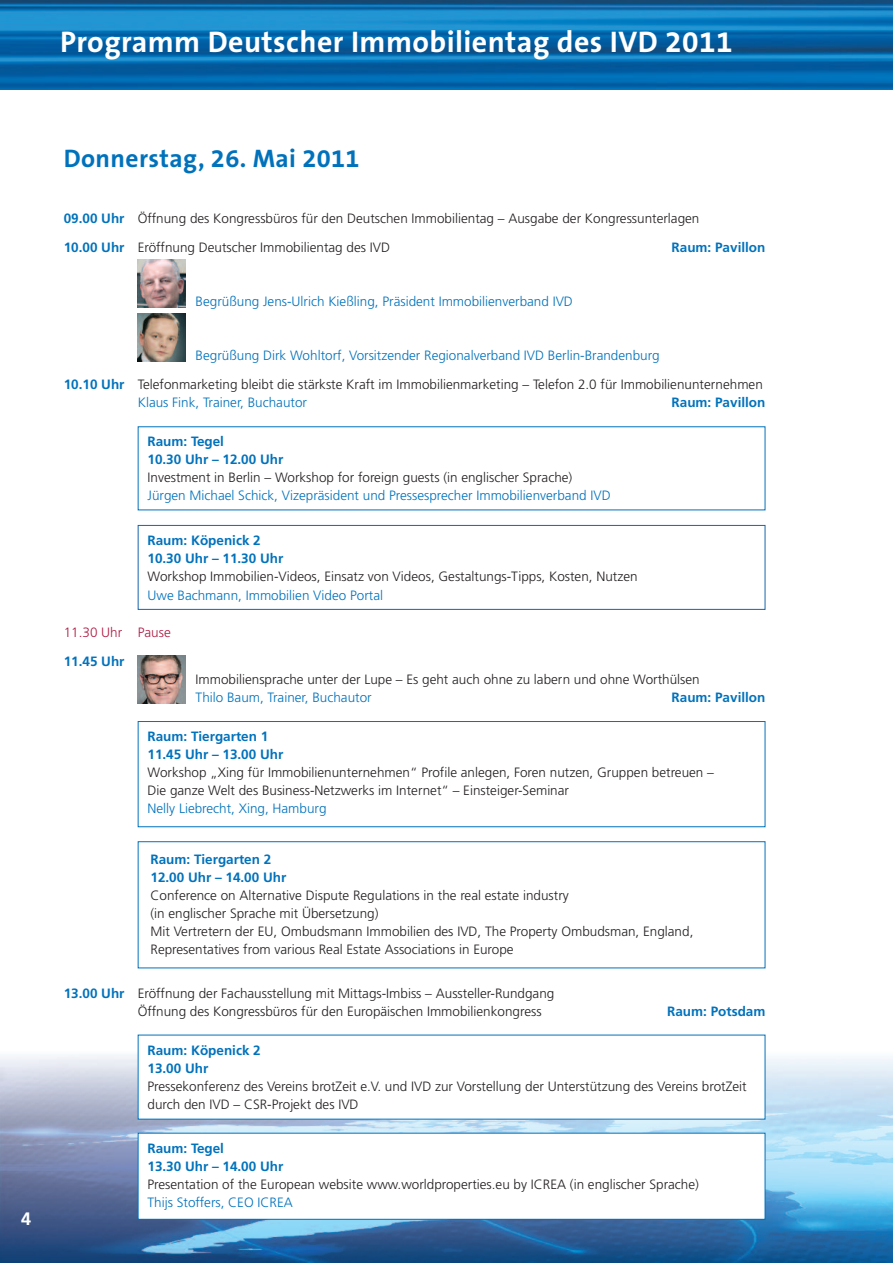
<style>
.page{position:relative;width:893px;height:1263px;background:#fff}
.page>*{position:absolute;margin:0;border:0;box-sizing:border-box;transform-origin:0 0}
.t1{font:700 30px "The Sans B7";letter-spacing:.015em;color:#fff}
.t2{font:700 25.5px "The Sans B7";letter-spacing:.015em;color:#0072bc}
.t3{font:700 18px "Frutiger LT Std";color:#fff}
.t4{font:300 13.5px/18px "Frutiger LT Std";color:#231f20}
.t5{font:300 13.5px "Frutiger LT Std";color:#0072bc}
.t6{font:700 13.5px/18px "Frutiger LT Std";color:#0072bc}
.t7{font:300 13.5px "Frutiger LT Std";color:#ae1a43}
.s1{font-weight:700;color:#0072bc}
.s2{color:#0072bc}
</style>
<div class="page">
<img style="left:0;top:1053px;width:893px;height:210px">
<img style="left:0;top:0;width:893px;height:90px">
<div style="left:138px;top:721px;width:627px;height:106px;border:1px solid #0072bc"></div>
<div style="left:138px;top:841px;width:627px;height:127px;border:1px solid #0072bc"></div>
<img style="left:138px;top:260px;width:47px;height:47px">
<img style="left:138px;top:314px;width:47px;height:47px">
<img style="left:138px;top:656px;width:47px;height:47px">
<div style="left:139px;top:1035px;width:626px;height:84px;background:#fff"></div>
<div style="left:139px;top:1133px;width:626px;height:86px;background:#fff"></div>
<div style="left:138px;top:1133px;width:627px;height:87px;border:1px solid #0072bc"></div>
<div style="left:138px;top:525px;width:627px;height:85px;border:1px solid #1366ae"></div>
<h1 class="t1" style="left:60px;top:27px;width:674px">Programm Deutscher Immobilientag des IVD 2011</h1>
<h3 class="t3" style="left:21px;top:1212px;width:12px">4</h3>
<h2 class="t2" style="left:64px;top:145px;width:297px">Donnerstag, 26. Mai 2011</h2>
<p class="t4" style="left:64px;top:204px;width:637px;line-height:29.2px"><span class="s1">09.00 Uhr</span> Öffnung des Kongressbüros für den Deutschen Immobilientag – Ausgabe der Kongressunterlagen<br><span class="s1">10.00 Uhr</span> Eröffnung Deutscher Immobilientag des IVD</p>
<p class="t6" style="left:672px;top:239px;width:95px">Raum: Pavillon</p>
<p class="t5" style="left:196px;top:296px;width:379px">Begrüßung Jens-Ulrich Kießling, Präsident Immobilienverband IVD</p>
<p class="t4" style="left:64px;top:342px;width:700px;line-height:29.2px;text-indent:132px"><span class="s2">Begrüßung Dirk Wohltorf, Vorsitzender Regionalverband IVD Berlin-Brandenburg<br></span><span class="s1">10.10 Uhr</span> Telefonmarketing bleibt die stärkste Kraft im Immobilienmarketing – Telefon 2.0 für Immobilienunternehmen</p>
<p class="t5" style="left:138px;top:397px;width:171px">Klaus Fink, Trainer, Buchautor</p>
<p class="t6" style="left:672px;top:395px;width:95px">Raum: Pavillon</p>
<p class="t6" style="left:148px;top:434px;width:137px">Raum: Tegel<br>10.30 Uhr – 12.00 Uhr</p>
<p class="t4" style="left:148px;top:470px;width:426px">Investment in Berlin – Workshop for foreign guests (in englischer Sprache)</p>
<p class="t5" style="left:148px;top:490px;width:465px">Jürgen Michael Schick, Vizepräsident und Pressesprecher Immobilienverband IVD</p>
<p class="t6" style="left:148px;top:532px;width:137px">Raum: Köpenick 2<br>10.30 Uhr – 11.30 Uhr</p>
<p class="t4" style="left:148px;top:568px;width:492px">Workshop Immobilien-Videos, Einsatz von Videos, Gestaltungs-Tipps, Kosten, Nutzen</p>
<p class="t5" style="left:148px;top:589px;width:237px">Uwe Bachmann, Immobilien Video Portal</p>
<p class="t7" style="left:64px;top:627px;width:108px">11.30 Uhr Pause</p>
<p class="t6" style="left:64px;top:653px;width:62px">11.45 Uhr</p>
<p class="t4" style="left:196px;top:671px;width:506px">Immobiliensprache unter der Lupe – Es geht auch ohne zu labern und ohne Worthülsen</p>
<p class="t5" style="left:196px;top:692px;width:178px">Thilo Baum, Trainer, Buchautor</p>
<p class="t6" style="left:672px;top:689px;width:95px">Raum: Pavillon</p>
<p class="t6" style="left:148px;top:728px;width:137px">Raum: Tiergarten 1<br>11.45 Uhr – 13.00 Uhr</p>
<p class="t4" style="left:148px;top:764px;width:568px">Workshop „Xing für Immobilienunternehmen“ Profile anlegen, Foren nutzen, Gruppen betreuen –<br>Die ganze Welt des Business-Netzwerks im Internet“ – Einsteiger-Seminar</p>
<p class="t5" style="left:148px;top:803px;width:181px">Nelly Liebrecht, Xing, Hamburg</p>
<p class="t6" style="left:151px;top:851px;width:137px">Raum: Tiergarten 2<br>12.00 Uhr – 14.00 Uhr</p>
<p class="t4" style="left:151px;top:887px;width:544px">Conference on Alternative Dispute Regulations in the real estate industry<br>(in englischer Sprache mit Übersetzung)<br>Mit Vertretern der EU, Ombudsmann Immobilien des IVD, The Property Ombudsman, England, Representatives from various Real Estate Associations in Europe</p>
<p class="t4" style="left:138px;top:985px;width:418px;text-indent:-74px"><span class="s1">13.00 Uhr</span> Eröffnung der Fachausstellung mit Mittags-Imbiss – Aussteller-Rundgang<br>Öffnung des Kongressbüros für den Europäischen Immobilienkongress</p>
<p class="t6" style="left:667px;top:1003px;width:100px">Raum: Potsdam</p>
<p class="t6" style="left:148px;top:1042px;width:115px">Raum: Köpenick 2<br>13.00 Uhr</p>
<p class="t4" style="left:148px;top:1078px;width:601px">Pressekonferenz des Vereins brotZeit e.V. und IVD zur Vorstellung der Unterstützung des Vereins brotZeit durch den IVD – CSR-Projekt des IVD</p>
<p class="t6" style="left:148px;top:1140px;width:137px">Raum: Tegel<br>13.30 Uhr – 14.00 Uhr</p>
<p class="t4" style="left:148px;top:1176px;width:553px">Presentation of the European website www.worldproperties.eu by ICREA (in englischer Sprache)</p>
<p class="t5" style="left:148px;top:1196px;width:147px">Thijs Stoffers, CEO ICREA</p>
</div>
